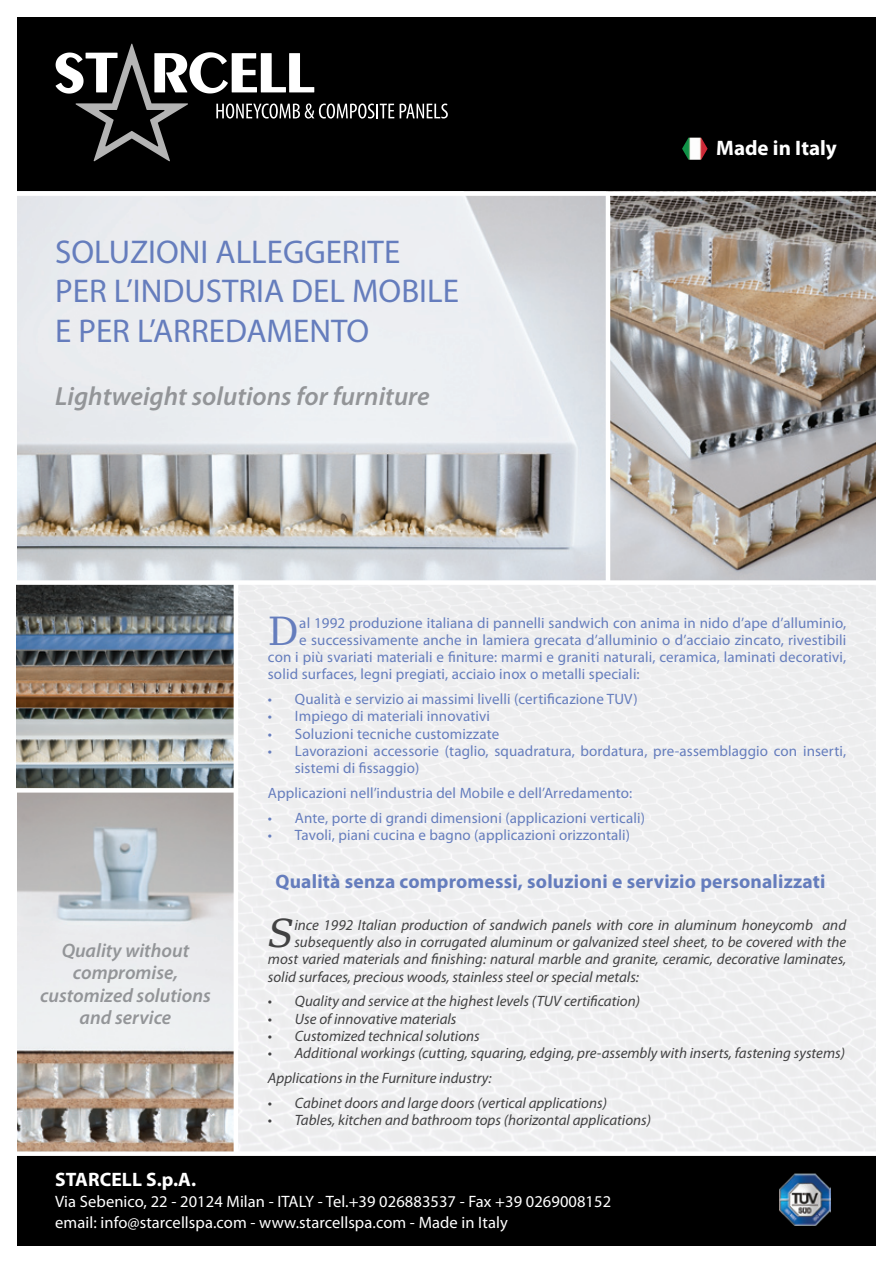
<style>
.page{position:relative;width:893px;height:1263px;background:#fff}
.page>*{position:absolute;margin:0;border:0;box-sizing:border-box;transform-origin:0 0}
.t1{font:38.7px "DejaVu Serif";color:#657dbd}
.t2{font:italic 38.7px "DejaVu Serif";color:#414142}
.t3{font:33px "Myriad Pro";color:#657dbd}
.t4{font:italic 600 26.25px "Myriad Pro";color:#939598}
.t5{font:700 21px "Myriad Pro";color:#fff}
.t6{font:700 19.5px "Myriad Pro";letter-spacing:.01em;color:#657dbd}
.t7{font:italic 600 19.5px "Myriad Pro";color:#939598}
.t8{font:700 19.5px "Myriad Pro";letter-spacing:.005em;color:#fff}
.t9{font:16.5px "Myriad Pro";letter-spacing:.005em;color:#fff}
.t10{font:15px/17.2px "Myriad Pro";letter-spacing:.01em;color:#657dbd}
.t11{font:italic 15px "Myriad Pro";color:#414142}
</style>
<div class="page">
<div style="left:17px;top:17px;width:859px;height:174px;background:#000"></div>
<img style="left:682px;top:138px;width:26px;height:22px">
<div style="left:17px;top:1152px;width:859px;height:94px;background:#000"></div>
<img style="left:779px;top:1174px;width:51px;height:51px">
<div style="left:17px;top:472px;width:859px;height:680px;background:#eeeeef"></div>
<svg style="left:56px;top:44px;width:338px;height:117px"></svg>
<svg style="left:400px;top:104px;width:48px;height:15px"></svg>
<img style="left:17px;top:196px;width:859px;height:384px">
<hr style="left:606px;top:192px;width:4px;height:391px;background:#fff">
<img style="left:17px;top:585px;width:217px;height:203px">
<img style="left:17px;top:792px;width:217px;height:359px">
<div style="left:0;top:580px;width:893px;height:5px;background:#fff"></div>
<svg style="left:16px;top:788px;width:218px;height:4px"></svg>
<hr style="left:234px;top:583px;width:4px;height:571px;background:#fff">
<div style="left:0;top:1151px;width:893px;height:5px;background:#fff"></div>
<p class="t3" style="left:55px;top:231px;width:346px">SOLUZIONI ALLEGGERITE</p>
<p class="t3" style="left:55px;top:271px;width:405px">PER L’INDUSTRIA DEL MOBILE</p>
<p class="t3" style="left:55px;top:310px;width:316px">E PER L’ARREDAMENTO</p>
<p class="t4" style="left:55px;top:379px;width:376px">Lightweight solutions for furniture</p>
<p class="t5" style="left:716px;top:134px;width:122px">Made in Italy</p>
<p class="t7" style="left:62px;top:938px;width:129px">Quality without</p>
<p class="t7" style="left:73px;top:960px;width:107px">compromise,</p>
<p class="t7" style="left:40px;top:983px;width:172px">customized solutions</p>
<p class="t7" style="left:80px;top:1005px;width:93px">and service</p>
<p class="t1" style="left:268px;top:602px;width:33px">D</p>
<p class="t10" style="left:299px;top:614px;width:548px">al 1992 produzione italiana di pannelli sandwich con anima in nido d’ape d’alluminio,</p>
<p class="t10" style="left:299px;top:631px;width:548px">e successivamente anche in lamiera grecata d’alluminio o d’acciaio zincato, rivestibili</p>
<p class="t10" style="left:268px;top:648px;width:580px">con i più svariati materiali e finiture: marmi e graniti naturali, ceramica, laminati decorativi,</p>
<p class="t10" style="left:268px;top:665px;width:373px">solid surfaces, legni pregiati, acciaio inox o metalli speciali:</p>
<p class="t10" style="left:268px;top:690px;width:371px">• Qualità e servizio ai massimi livelli (certificazione TUV)</p>
<p class="t10" style="left:268px;top:707px;width:224px">• Impiego di materiali innovativi</p>
<p class="t10" style="left:268px;top:725px;width:233px">• Soluzioni tecniche customizzate</p>
<p class="t10" style="left:295px;top:742px;width:553px;text-indent:-27px">• Lavorazioni accessorie (taglio, squadratura, bordatura, pre-assemblaggio con inserti, sistemi di fissaggio)</p>
<p class="t10" style="left:268px;top:784px;width:366px">Applicazioni nell’industria del Mobile e dell’Arredamento:</p>
<p class="t10" style="left:268px;top:809px;width:379px">• Ante, porte di grandi dimensioni (applicazioni verticali)</p>
<p class="t10" style="left:268px;top:826px;width:364px">• Tavoli, piani cucina e bagno (applicazioni orizzontali)</p>
<p class="t6" style="left:275px;top:869px;width:551px">Qualità senza compromessi, soluzioni e servizio personalizzati</p>
<p class="t2" style="left:268px;top:904px;width:28px">S</p>
<p class="t11" style="left:294px;top:915px;width:553px">ince 1992 Italian production of sandwich panels with core in aluminum honeycomb and</p>
<p class="t11" style="left:294px;top:933px;width:553px">subsequently also in corrugated aluminum or galvanized steel sheet, to be covered with the</p>
<p class="t11" style="left:268px;top:950px;width:580px">most varied materials and finishing: natural marble and granite, ceramic, decorative laminates,</p>
<p class="t11" style="left:268px;top:967px;width:373px">solid surfaces, precious woods, stainless steel or special metals:</p>
<p class="t11" style="left:268px;top:992px;width:374px">• Quality and service at the highest levels (TUV certification)</p>
<p class="t11" style="left:268px;top:1009px;width:190px">• Use of innovative materials</p>
<p class="t11" style="left:268px;top:1026px;width:213px">• Customized technical solutions</p>
<p class="t11" style="left:268px;top:1044px;width:579px">• Additional workings (cutting, squaring, edging, pre-assembly with inserts, fastening systems)</p>
<p class="t11" style="left:268px;top:1068px;width:225px">Applications in the Furniture industry:</p>
<p class="t11" style="left:268px;top:1093px;width:341px">• Cabinet doors and large doors (vertical applications)</p>
<p class="t11" style="left:268px;top:1110px;width:385px">• Tables, kitchen and bathroom tops (horizontal applications)</p>
<p class="t8" style="left:55px;top:1166px;width:142px">STARCELL S.p.A.</p>
<p class="t9" style="left:55px;top:1191px;width:557px">Via Sebenico, 22 - 20124 Milan - ITALY - Tel.+39 026883537 - Fax +39 0269008152</p>
<p class="t9" style="left:55px;top:1212px;width:454px">email: info@starcellspa.com - www.starcellspa.com - Made in Italy</p>
</div>
